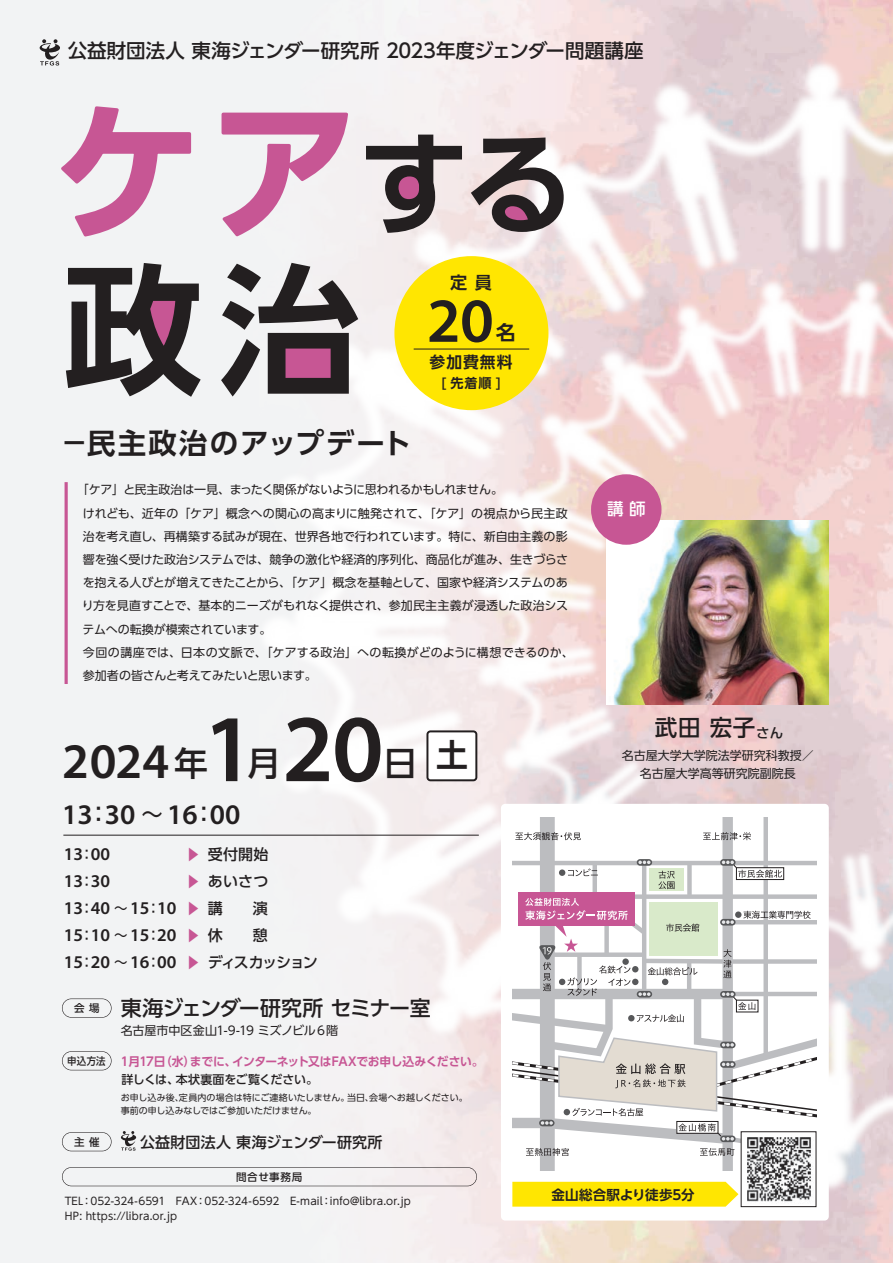
<style>
.page{position:relative;width:893px;height:1263px;background:#f2f3f4}
.page>*{position:absolute;margin:0;border:0;box-sizing:border-box;transform-origin:0 0}
.t1{font:600 96.45px "Myriad Pro";color:#231f20}
.t2{font:600 63.15px "Myriad Pro";color:#231f20}
.t3{font:600 49.95px "Myriad Pro";color:#231f20}
.t4{font:500 33.75px "UD Shin Go Pro";color:#231f20}
.t5{font:700 28.5px "UD Shin Go Pro De";letter-spacing:.07em;color:#231f20}
.t6{font:600 28.5px "Myriad Pro";color:#231f20}
.t7{font:500 22.5px "UD Shin Go Pro";color:#231f20}
.t8{font:500 21px "UD Shin Go Pro";letter-spacing:-.05em;color:#231f20}
.t9{font:700 19.65px "UD Shin Go Pro De";color:#231f20}
.t10{font:500 19.5px "UD Shin Go Pro";letter-spacing:-.01em;color:#231f20}
.t11{font:600 18px/26.8px "Myriad Pro";color:#231f20}
.t12{font:700 17.1px "UD Shin Go Pro De";color:#231f20}
.t13{font:500 16.5px "UD Shin Go Pro";color:#fff}
.t14{font:700 15.75px "UD Shin Go Pro De";letter-spacing:.065em;color:#231f20}
.t15{font:500 15px/27px "UD Shin Go Pro";letter-spacing:-.02em;color:#231f20}
.t16{font:500 15px "UD Shin Go Pro";color:#231f20}
.t17{font:500 15px "UD Shin Go Pro";color:#c75694}
.t18{font:700 13.5px "UD Shin Go Pro De";letter-spacing:.01em;color:#231f20}
.t19{font:700 13.2px "UD Shin Go Pro De";color:#231f20}
.t20{font:12px/23.2px "UD Shin Go Pro";letter-spacing:-.005em;color:#231f20}
.t21{font:700 12px "UD Shin Go Pro De";letter-spacing:-.03em;color:#c75694}
.t22{font:12px "UD Shin Go Pro";letter-spacing:-.03em;color:#231f20}
.t23{font:500 12px "UD Shin Go Pro";letter-spacing:-.03em;color:#231f20}
.t24{font:10.5px/15px "UD Shin Go Pro";letter-spacing:.01em;color:#231f20}
.t25{font:500 10.5px "UD Shin Go Pro";letter-spacing:.055em;color:#231f20}
.t26{font:500 10.5px "UD Shin Go Pro";letter-spacing:.055em;color:#231f20;scale:.9 1}
.t27{font:9px/12.8px "UD Shin Go Pro";color:#231f20}
.s1{font-family:"UD Shin Go Pro";font-weight:500;font-size:33.75px}
.s2{font-family:"UD Shin Go Pro";font-weight:400;font-size:24.15px}
.s3{font-family:"UD Shin Go Pro";font-weight:400}
.s4{font-family:"UD Shin Go Pro";font-weight:400;font-size:15.3px}
.s5{font-size:13.5px}
</style>
<div class="page">
<img style="left:208px;top:10px;width:685px;height:1230px">
<img style="left:425px;top:228px;width:468px;height:795px">
<svg style="left:121px;top:1131px;width:15px;height:20px"></svg>
<svg style="left:62px;top:1167px;width:415px;height:19px"></svg>
<svg style="left:62px;top:1132px;width:50px;height:19px"></svg>
<svg style="left:62px;top:1051px;width:50px;height:19px"></svg>
<svg style="left:62px;top:998px;width:50px;height:20px"></svg>
<hr style="left:63px;top:835px;width:416px;height:1px;background:#231f20">
<img style="left:607px;top:520px;width:222px;height:185px">
<svg style="left:61px;top:106px;width:131px;height:131px"></svg>
<svg style="left:220px;top:111px;width:130px;height:128px"></svg>
<svg style="left:366px;top:135px;width:96px;height:98px"></svg>
<svg style="left:471px;top:138px;width:93px;height:94px"></svg>
<svg style="left:66px;top:263px;width:135px;height:134px"></svg>
<svg style="left:221px;top:263px;width:137px;height:133px"></svg>
<svg style="left:40px;top:39px;width:20px;height:27px"></svg>
<div style="left:501px;top:804px;width:328px;height:416px;background:#fff;border-radius:4px"></div>
<div style="left:722px;top:818px;width:11px;height:352px;background:#bcbdc0"></div>
<div style="left:540px;top:818px;width:15px;height:352px;background:#bcbdc0"></div>
<div style="left:763px;top:818px;width:5px;height:237px;background:#bcbdc0"></div>
<svg style="left:515px;top:832px;width:66px;height:8px"></svg>
<svg style="left:703px;top:832px;width:48px;height:8px"></svg>
<svg style="left:512px;top:859px;width:304px;height:300px"></svg>
<img style="left:743px;top:1133px;width:71px;height:69px">
<div style="left:741px;top:1131px;width:75px;height:76px;border:1px solid #231f20"></div>
<div style="left:512px;top:1182px;width:226px;height:24px;background:#ffe601"></div>
<div style="left:591px;top:474px;width:70px;height:71px;background:#c75694;border-radius:50%"></div>
<div style="left:394px;top:256px;width:154px;height:154px;background:#ffe601;border-radius:50%"></div>
<hr style="left:414px;top:349px;width:115px;height:1px;background:#231f20">
<hr style="left:65px;top:482px;width:3px;height:202px;background:#c75694">
<svg style="left:426px;top:730px;width:51px;height:51px"></svg>
<h3 class="t10" style="left:68px;top:35px;width:577px">公益財団法人 東海ジェンダー研究所 2023年度ジェンダー問題講座</h3>
<h3 class="t5" style="left:60px;top:420px;width:352px">－民主政治のアップデート</h3>
<h3 class="t12" style="left:450px;top:269px;width:43px">定 員</h3>
<h2 class="t2" style="left:427px;top:286px;width:69px">20</h2>
<h3 class="t9" style="left:496px;top:316px;width:21px">名</h3>
<h3 class="t14" style="left:430px;top:350px;width:85px">参加費無料</h3>
<p class="t19" style="left:441px;top:372px;width:61px">[ 先着順 ]</p>
<p class="t20" style="left:82px;top:478px;width:493px;text-indent:-5px">「ケア」と民主政治は一見、まったく関係がないように思われるかもしれません。<br>けれども、近年の「ケア」概念への関心の高まりに触発されて、「ケア」の視点から民主政治を考え直し、再構築する試みが現在、世界各地で行われています。特に、新自由主義の影響を強く受けた政治システムでは、競争の激化や経済的序列化、商品化が進み、生きづらさを抱える人びとが増えてきたことから、「ケア」概念を基軸として、国家や経済システムのあり方を見直すことで、基本的ニーズがもれなく提供され、参加民主主義が浸透した政治システムへの転換が模索されています。<br>今回の講座では、日本の文脈で、「ケアする政治」への転換がどのように構想できるのか、参加者の皆さんと考えてみたいと思います。</p>
<h1 class="t1" style="left:203px;top:695px;width:182px">120</h1>
<h3 class="t4" style="left:247px;top:736px;width:35px">月</h3>
<h3 class="t4" style="left:383px;top:736px;width:86px">日　<sup>土</sup></h3>
<h3 class="t3" style="left:62px;top:734px;width:147px">2024<span class="s1">年</span></h3>
<h3 class="t6" style="left:62px;top:798px;width:180px">13<span class="s2">：</span>30 <span class="s3">～</span> 16<span class="s2">：</span>00</h3>
<h3 class="t11" style="left:64px;top:841px;width:114px">13<span class="s4">：</span>00<br>13<span class="s4">：</span>30<br>13<span class="s4">：</span>40 <span class="s3">～</span> 15<span class="s4">：</span>10<br>15<span class="s4">：</span>10 <span class="s3">～</span> 15<span class="s4">：</span>20<br>15<span class="s4">：</span>20 <span class="s3">～</span> 16<span class="s4">：</span>00</h3>
<p class="t15" style="left:208px;top:840px;width:111px">受付開始<br>あいさつ<br>講　　演<br>休　　憩<br>ディスカッション</p>
<p class="t17" style="left:181px;top:861px;width:16px;rotate:-90deg">▼</p>
<p class="t17" style="left:181px;top:888px;width:16px;rotate:-90deg">▼</p>
<p class="t17" style="left:181px;top:915px;width:16px;rotate:-90deg">▼</p>
<p class="t17" style="left:181px;top:942px;width:16px;rotate:-90deg">▼</p>
<p class="t17" style="left:181px;top:969px;width:16px;rotate:-90deg">▼</p>
<h3 class="t8" style="left:74px;top:991px;width:358px"><sup>会</sup> <sup>場</sup> 東海ジェンダー研究所 セミナー室</h3>
<p class="t22" style="left:121px;top:1021px;width:219px">名古屋市中区金山1-9-19 ミズノビル６階</p>
<p class="t26" style="left:67px;top:1053px;width:44px">申込方法</p>
<p class="t21" style="left:121px;top:1051px;width:364px">1月17日（水）までに、インターネット又はFAXでお申し込みください。</p>
<p class="t23" style="left:121px;top:1069px;width:198px">詳しくは、本状裏面をご覧ください。</p>
<p class="t27" style="left:121px;top:1091px;width:348px">お申し込み後､定員内の場合は特にご連絡いたしません。当日､会場へお越しください。事前の申し込みなしではご参加いただけません。</p>
<p class="t25" style="left:74px;top:1133px;width:27px">主 催</p>
<p class="t16" style="left:140px;top:1130px;width:244px">公益財団法人 東海ジェンダー研究所</p>
<p class="t25" style="left:236px;top:1168px;width:68px">問合せ事務局</p>
<h3 class="t13" style="left:607px;top:495px;width:40px">講 師</h3>
<h3 class="t7" style="left:655px;top:710px;width:130px">武田 宏子<span class="s5">さん</span></h3>
<p class="t20" style="left:622px;top:746px;width:193px;line-height:18px;text-align:center">名古屋大学大学院法学研究科教授／名古屋大学高等研究院副院長</p>
<p class="t24" style="left:65px;top:1193px;width:347px">TEL：052-324-6591　FAX：052-324-6592　E-mail：info@libra.or.jp<br>HP: https://libra.or.jp</p>
<p class="t18" style="left:551px;top:1183px;width:145px">金山総合駅より徒歩5分</p>
</div>
